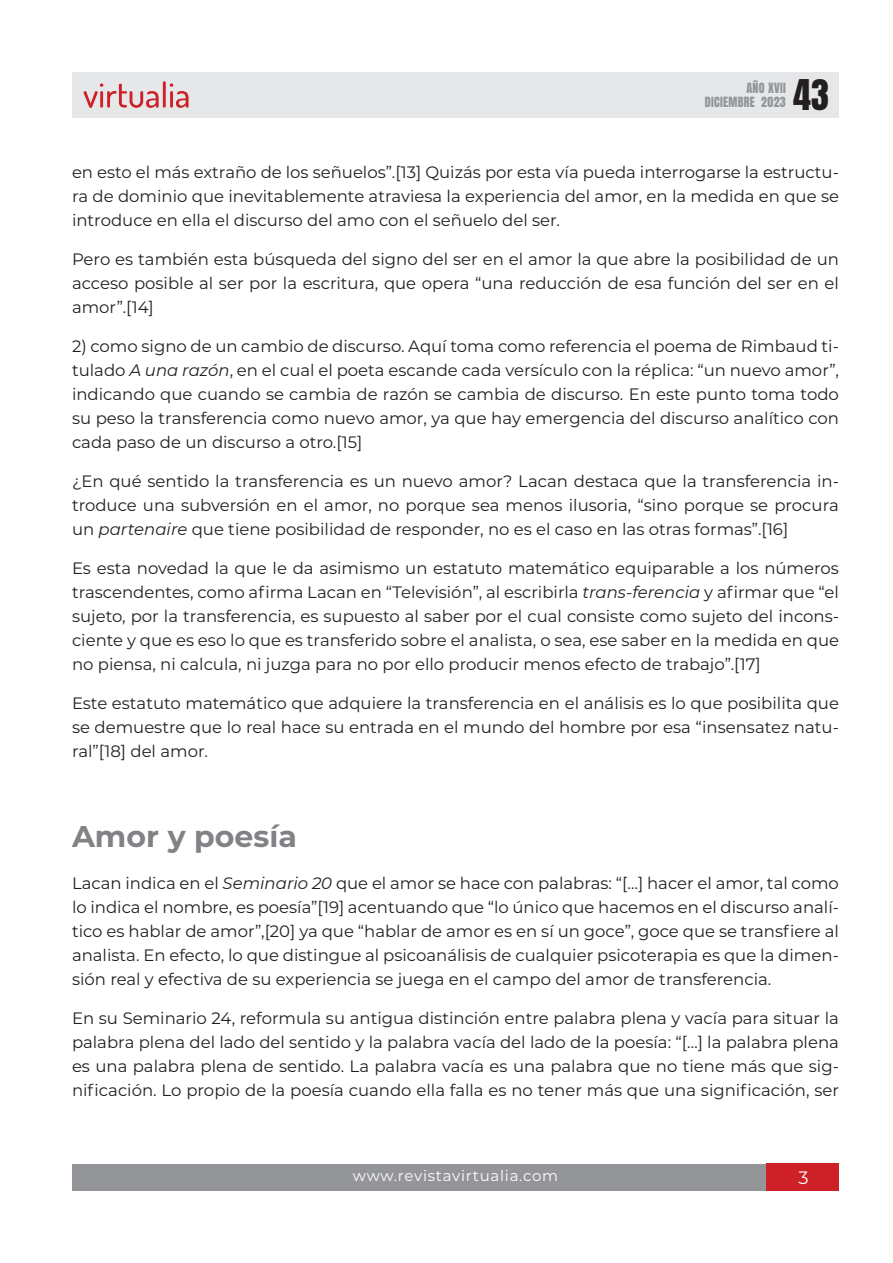
<style>
.page{position:relative;width:893px;height:1263px;background:#fff}
.page>*{position:absolute;margin:0;border:0;box-sizing:border-box;transform-origin:0 0}
.t1{font:36px "Anton";color:#231f20}
.SubTitulo1{font:700 30px "Montserrat";color:#808285}
.t2{font:18px "Montserrat";color:#fff}
.Parrafo{font:16.5px/24px "Montserrat";color:#231f20;text-align:justify}
.t3{font:15px "Montserrat";letter-spacing:.05em;color:#fff}
.t4{font:12px/14.4px "Anton";letter-spacing:.025em;color:#939598;text-align:right}
.s1{font-style:italic}
</style>
<div class="page">
<div style="left:72px;top:1164px;width:750px;height:27px;background:#939598"></div>
<div style="left:767px;top:1164px;width:72px;height:27px;background:#cd2027"></div>
<div style="left:72px;top:72px;width:767px;height:45px;background:#e6e7e9"></div>
<svg style="left:84px;top:81px;width:105px;height:27px"></svg>
<p class="t4" style="left:705px;top:82px;width:82px">AÑO XVII<br>DICIEMBRE 2023</p>
<h1 class="t1" style="left:793px;top:76px;width:37px">43</h1>
<p class="Parrafo" style="left:72px;top:159px;width:768px">en esto el más extraño de los señuelos”.[13] Quizás por esta vía pueda interrogarse la estructu&shy;ra de dominio que inevitablemente atraviesa la experiencia del amor, en la medida en que se introduce en ella el discurso del amo con el señuelo del ser.</p>
<p class="Parrafo" style="left:72px;top:246px;width:768px">Pero es también esta búsqueda del signo del ser en el amor la que abre la posibilidad de un acceso posible al ser por la escritura, que opera “una reducción de esa función del ser en el amor”.[14]</p>
<p class="Parrafo" style="left:72px;top:333px;width:768px">2) como signo de un cambio de discurso. Aquí toma como referencia el poema de Rimbaud ti&shy;tulado <span class="s1">A una razón</span>, en el cual el poeta escande cada versículo con la réplica: “un nuevo amor”, indicando que cuando se cambia de razón se cambia de discurso. En este punto toma todo su peso la transferencia como nuevo amor, ya que hay emergencia del discurso analítico con cada paso de un discurso a otro.[15]</p>
<p class="Parrafo" style="left:72px;top:468px;width:768px">¿En qué sentido la transferencia es un nuevo amor? Lacan destaca que la transferencia in&shy;troduce una subversión en el amor, no porque sea menos ilusoria, “sino porque se procura un <span class="s1">partenaire</span> que tiene posibilidad de responder, no es el caso en las otras formas”.[16]</p>
<p class="Parrafo" style="left:72px;top:555px;width:769px">Es esta novedad la que le da asimismo un estatuto matemático equiparable a los números trascendentes, como afirma Lacan en “Televisión”, al escribirla <span class="s1">trans-ferencia</span> y afirmar que “el sujeto, por la transferencia, es supuesto al saber por el cual consiste como sujeto del incons&shy;ciente y que es eso lo que es transferido sobre el analista, o sea, ese saber en la medida en que no piensa, ni calcula, ni juzga para no por ello producir menos efecto de trabajo”.[17]</p>
<p class="Parrafo" style="left:72px;top:690px;width:768px">Este estatuto matemático que adquiere la transferencia en el análisis es lo que posibilita que se demuestre que lo real hace su entrada en el mundo del hombre por esa “insensatez natu&shy;ral”[18] del amor.</p>
<p class="SubTitulo1" style="left:72px;top:814px;width:226px">Amor y poesía</p>
<p class="Parrafo" style="left:72px;top:870px;width:768px">Lacan indica en el <span class="s1">Seminario 20</span> que el amor se hace con palabras: “[…] hacer el amor, tal como lo indica el nombre, es poesía”[19] acentuando que “lo único que hacemos en el discurso analí&shy;tico es hablar de amor”,[20] ya que “hablar de amor es en sí un goce”, goce que se transfiere al analista. En efecto, lo que distingue al psicoanálisis de cualquier psicoterapia es que la dimen&shy;sión real y efectiva de su experiencia se juega en el campo del amor de transferencia.</p>
<p class="Parrafo" style="left:72px;top:1005px;width:768px">En su Seminario 24, reformula su antigua distinción entre palabra plena y vacía para situar la palabra plena del lado del sentido y la palabra vacía del lado de la poesía: “[…] la palabra plena es una palabra plena de sentido. La palabra vacía es una palabra que no tiene más que sig&shy;nificación. Lo propio de la poesía cuando ella falla es no tener más que una significación, ser</p>
<p class="t3" style="left:353px;top:1165px;width:207px">www.revistavirtualia.com</p>
<p class="t2" style="left:799px;top:1165px;width:12px">3</p>
</div>
